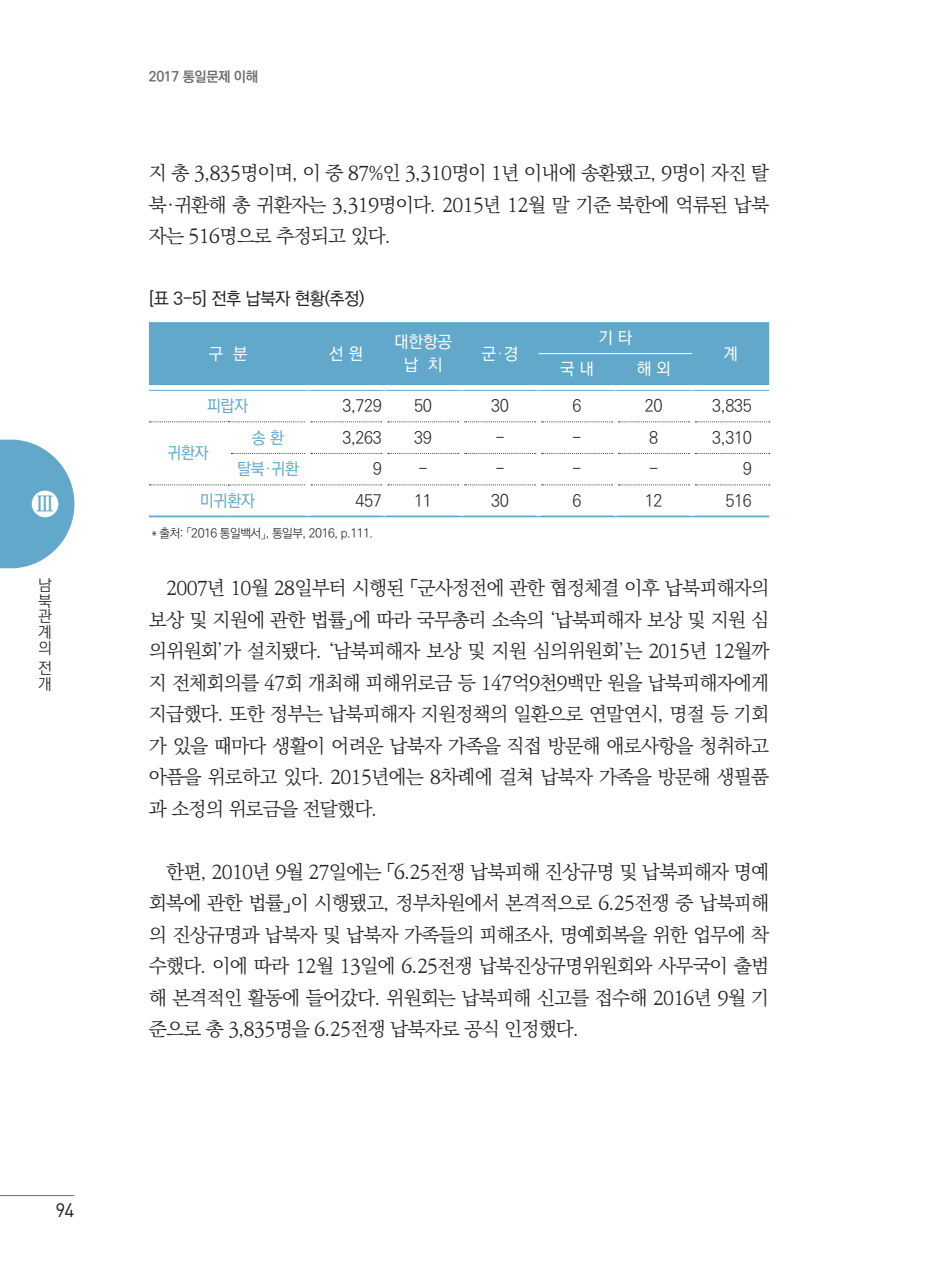
<style>
.page{position:relative;width:933px;height:1275px;background:#fff}
.page>*{position:absolute;margin:0;border:0;box-sizing:border-box;transform-origin:0 0}
.t1{font:700 21px "Ko Pub Batang";color:#62a8cb}
.본문{font:300 19.25px/31.5px "Ko Pub Batang";letter-spacing:-.04em;color:#231f20;text-align:justify}
.t2{font:19.25px "Dinreg";color:#231f20}
.표_그림_제목{font:500 17.5px "Ko Pub Dotum";letter-spacing:-.025em;color:#231f20}
.표-내용{font:300 16.62px "Ko Pub Dotum";letter-spacing:-.025em;color:#231f20}
.표-메뉴{font:500 16.62px "Ko Pub Dotum";color:#fff}
.표-내용_색__3장{font:500 16.62px "Ko Pub Dotum";letter-spacing:-.025em;color:#62a8cb}
.t3{font:300 15.75px/15.8px "Ko Pub Dotum";color:#231f20;text-align:justify}
.t4{font:700 14px "Ko Pub Dotum";letter-spacing:-.025em;color:#6c6d70}
.출처{font:300 12.25px "Ko Pub Dotum";letter-spacing:-.04em;color:#231f20}
.s1{font-weight:300}
.s2{font-family:"Ko Pub Batang";font-weight:300}
</style>
<div class="page">
<hr style="left:0;top:1195px;width:74px;height:1px;background:#6c6d70">
<svg style="left:0;top:440px;width:74px;height:128px"></svg>
<div style="left:32px;top:491px;width:26px;height:26px;background:#fff;border-radius:50%"></div>
<div style="left:149px;top:322px;width:620px;height:63px;background:#62a8cb"></div>
<svg style="left:149px;top:421px;width:156px;height:1px"></svg>
<svg style="left:311px;top:421px;width:71px;height:1px"></svg>
<svg style="left:388px;top:421px;width:381px;height:1px"></svg>
<svg style="left:231px;top:453px;width:74px;height:1px"></svg>
<svg style="left:311px;top:453px;width:71px;height:1px"></svg>
<svg style="left:388px;top:453px;width:381px;height:1px"></svg>
<svg style="left:149px;top:484px;width:156px;height:1px"></svg>
<svg style="left:311px;top:484px;width:71px;height:1px"></svg>
<svg style="left:388px;top:484px;width:381px;height:1px"></svg>
<hr style="left:149px;top:390px;width:79px;height:1px;background:#62a8cb">
<hr style="left:228px;top:390px;width:80px;height:1px;background:#62a8cb">
<hr style="left:308px;top:390px;width:76px;height:1px;background:#62a8cb">
<hr style="left:384px;top:390px;width:77px;height:1px;background:#62a8cb">
<hr style="left:461px;top:390px;width:77px;height:1px;background:#62a8cb">
<hr style="left:538px;top:390px;width:77px;height:1px;background:#62a8cb">
<hr style="left:615px;top:390px;width:77px;height:1px;background:#62a8cb">
<hr style="left:692px;top:390px;width:77px;height:1px;background:#62a8cb">
<hr style="left:149px;top:515px;width:79px;height:2px;background:#62a8cb">
<hr style="left:228px;top:515px;width:80px;height:2px;background:#62a8cb">
<hr style="left:308px;top:515px;width:76px;height:2px;background:#62a8cb">
<hr style="left:384px;top:515px;width:77px;height:2px;background:#62a8cb">
<hr style="left:461px;top:515px;width:77px;height:2px;background:#62a8cb">
<hr style="left:538px;top:515px;width:77px;height:2px;background:#62a8cb">
<hr style="left:615px;top:515px;width:77px;height:2px;background:#62a8cb">
<hr style="left:692px;top:515px;width:77px;height:2px;background:#62a8cb">
<div style="left:459px;top:391px;width:5px;height:31px;background:#fff"></div>
<div style="left:536px;top:391px;width:5px;height:31px;background:#fff"></div>
<div style="left:612px;top:391px;width:6px;height:31px;background:#fff"></div>
<div style="left:689px;top:391px;width:6px;height:31px;background:#fff"></div>
<div style="left:459px;top:453px;width:5px;height:32px;background:#fff"></div>
<div style="left:536px;top:453px;width:5px;height:32px;background:#fff"></div>
<div style="left:612px;top:453px;width:6px;height:32px;background:#fff"></div>
<div style="left:689px;top:453px;width:6px;height:32px;background:#fff"></div>
<hr style="left:538px;top:353px;width:77px;height:1px;background:#fff">
<hr style="left:615px;top:353px;width:77px;height:1px;background:#fff">
<p class="t1" style="left:36px;top:493px;width:20px">Ⅲ</p>
<p class="t3" style="left:38px;top:578px;width:15px">남 북 관 계 의</p>
<p class="t3" style="left:38px;top:661px;width:14px">전 개</p>
<p class="t2" style="left:55px;top:1198px;width:20px">94</p>
<p class="t4" style="left:149px;top:69px;width:111px">2017 통일문제 이해</p>
<p class="본문" style="left:149px;top:158px;width:622px">지 총 3,835명이며, 이 중 87%인 3,310명이 1년 이내에 송환됐고, 9명이 자진 탈 북·귀환해 총 귀환자는 3,319명이다. 2015년 12월 말 기준 북한에 억류된 납북 자는 516명으로 추정되고 있다.</p>
<p class="표_그림_제목" style="left:149px;top:290px;width:217px">[표 3-5] 전후 납북자 현황(추정)</p>
<p class="표-메뉴" style="left:209px;top:345px;width:40px">구 분</p>
<p class="표-메뉴" style="left:329px;top:345px;width:35px">선 원</p>
<p class="표-메뉴" style="left:394px;top:334px;width:59px">대한항공</p>
<p class="표-메뉴" style="left:404px;top:357px;width:40px">납 치</p>
<p class="표-메뉴" style="left:482px;top:345px;width:38px">군<span class="s1">·</span>경</p>
<p class="표-메뉴" style="left:598px;top:329px;width:35px">기 타</p>
<p class="표-메뉴" style="left:560px;top:361px;width:35px">국 내</p>
<p class="표-메뉴" style="left:637px;top:361px;width:35px">해 외</p>
<p class="표-메뉴" style="left:723px;top:345px;width:16px">계</p>
<p class="표-내용_색__3장" style="left:207px;top:398px;width:43px">피랍자</p>
<p class="표-내용" style="left:342px;top:398px;width:41px">3,729</p>
<p class="표-내용" style="left:414px;top:398px;width:19px">50</p>
<p class="표-내용" style="left:491px;top:398px;width:19px">30</p>
<p class="표-내용" style="left:572px;top:398px;width:11px">6</p>
<p class="표-내용" style="left:645px;top:398px;width:19px">20</p>
<p class="표-내용" style="left:712px;top:398px;width:41px">3,835</p>
<p class="표-내용_색__3장" style="left:167px;top:445px;width:43px">귀환자</p>
<p class="표-내용_색__3장" style="left:252px;top:429px;width:33px">송 환</p>
<p class="표-내용" style="left:342px;top:429px;width:41px">3,263</p>
<p class="표-내용" style="left:414px;top:429px;width:19px">39</p>
<p class="표-내용" style="left:495px;top:429px;width:11px">-</p>
<p class="표-내용" style="left:572px;top:429px;width:11px">-</p>
<p class="표-내용" style="left:649px;top:429px;width:11px">8</p>
<p class="표-내용" style="left:712px;top:429px;width:41px">3,310</p>
<p class="표-내용_색__3장" style="left:237px;top:461px;width:63px">탈북<span class="s2">·</span>귀환</p>
<p class="표-내용" style="left:373px;top:461px;width:11px">9</p>
<p class="표-내용" style="left:418px;top:461px;width:11px">-</p>
<p class="표-내용" style="left:495px;top:461px;width:11px">-</p>
<p class="표-내용" style="left:572px;top:461px;width:11px">-</p>
<p class="표-내용" style="left:649px;top:461px;width:11px">-</p>
<p class="표-내용" style="left:742px;top:461px;width:11px">9</p>
<p class="표-내용_색__3장" style="left:200px;top:492px;width:57px">미귀환자</p>
<p class="표-내용" style="left:355px;top:492px;width:28px">457</p>
<p class="표-내용" style="left:414px;top:492px;width:19px">11</p>
<p class="표-내용" style="left:491px;top:492px;width:19px">30</p>
<p class="표-내용" style="left:572px;top:492px;width:11px">6</p>
<p class="표-내용" style="left:645px;top:492px;width:19px">12</p>
<p class="표-내용" style="left:725px;top:492px;width:28px">516</p>
<p class="출처" style="left:149px;top:527px;width:226px">＊출처: 「2016 통일백서」, 통일부, 2016, p.111.</p>
<p class="본문" style="left:149px;top:573px;width:622px;text-indent:17px">2007년 10월 28일부터 시행된 「군사정전에 관한 협정체결 이후 납북피해자의 보상 및 지원에 관한 법률」에 따라 국무총리 소속의 ‘납북피해자 보상 및 지원 심 의위원회’가 설치됐다. ‘남북피해자 보상 및 지원 심의위원회’는 2015년 12월까 지 전체회의를 47회 개최해 피해위로금 등 147억9천9백만 원을 납북피해자에게 지급했다. 또한 정부는 납북피해자 지원정책의 일환으로 연말연시, 명절 등 기회 가 있을 때마다 생활이 어려운 납북자 가족을 직접 방문해 애로사항을 청취하고 아픔을 위로하고 있다. 2015년에는 8차례에 걸쳐 납북자 가족을 방문해 생필품 과 소정의 위로금을 전달했다.</p>
<p class="본문" style="left:149px;top:857px;width:622px;text-indent:17px">한편, 2010년 9월 27일에는 「6.25전쟁 납북피해 진상규명 및 납북피해자 명예 회복에 관한 법률」이 시행됐고, 정부차원에서 본격적으로 6.25전쟁 중 납북피해 의 진상규명과 납북자 및 납북자 가족들의 피해조사, 명예회복을 위한 업무에 착 수했다. 이에 따라 12월 13일에 6.25전쟁 납북진상규명위원회와 사무국이 출범 해 본격적인 활동에 들어갔다. 위원회는 납북피해 신고를 접수해 2016년 9월 기 준으로 총 3,835명을 6.25전쟁 납북자로 공식 인정했다.</p>
</div>
